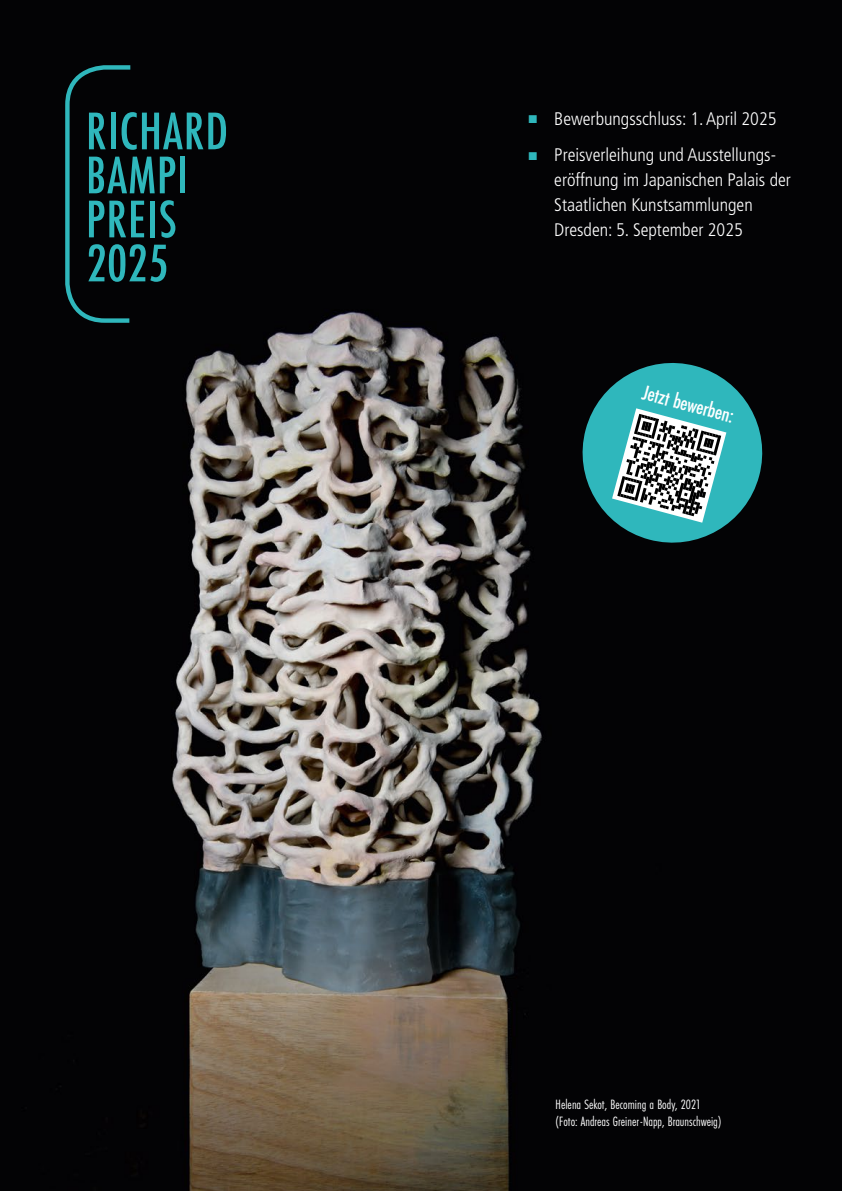
<style>
.page{position:relative;width:842px;height:1191px;background:#fff}
.page>*{position:absolute;margin:0;border:0;box-sizing:border-box;transform-origin:0 0}
.t1{font:500 55px/44px "Futura PT Cond";letter-spacing:.02em;color:#2fb7bc}
.t2{font:500 22px "Futura PT Cond";color:#fff}
.t3{font:300 condensed 18.2px/24.8px "Frutiger LT Std";color:#fff}
.t4{font:14px/16.8px "Futura PT Cond";color:#fff}
.s1{font-family:"Arial";font-weight:400;font-stretch:normal;font-size:16.9px;color:#2fb7bc}
</style>
<div class="page">
<img style="left:0;top:0;width:842px;height:1191px">
<svg style="left:63px;top:63px;width:72px;height:262px;background:#061013"></svg>
<svg style="left:573px;top:353px;width:199px;height:199px;background:#366f72"></svg>
<h1 class="t1" style="left:86px;top:109px;width:143px">RICHARD<br>BAMPI<br>PREIS<br>2025</h1>
<p class="t3" style="left:528px;top:106px;width:250px"><span class="s1">■</span> Bewerbungsschluss: 1. April 2025</p>
<p class="t3" style="left:554px;top:143px;width:238px;text-indent:-27px"><span class="s1">■</span> Preisverleihung und Ausstellungs&shy;eröffnung im Japanischen Palais der Staatlichen Kunstsammlungen Dresden: 5. September 2025</p>
<p class="t2" style="left:646px;top:379px;width:95px;rotate:15deg">Jetzt bewerben:</p>
<p class="t4" style="left:556px;top:1095px;width:167px">Helena Sekot, Becoming a Body, 2021 (Foto: Andreas Greiner-Napp, Braunschweig)</p>
</div>
